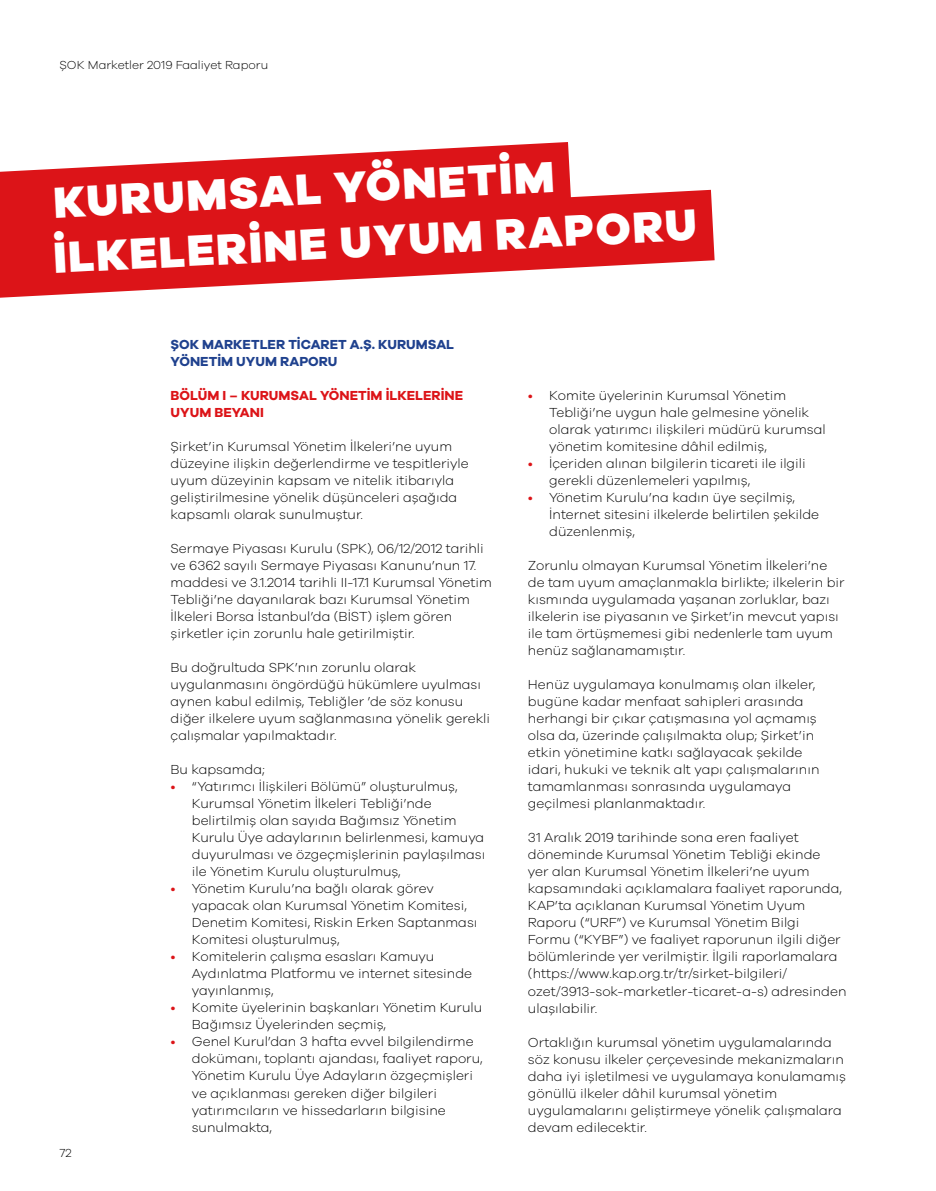
<style>
.page{position:relative;width:936px;height:1191px;background:#fff}
.page>*{position:absolute;margin:0;border:0;box-sizing:border-box;transform-origin:0 0}
.t1{font:800 45px/55.2px "Galano Grotesque";color:#fff}
.t2{font:300 13.5px/17px "Galano Grotesque";color:#000}
.t3{font:700 13.5px/17px "Galano Grotesque";color:#1f418e}
.t4{font:700 13.5px/17px "Galano Grotesque";color:#dc1418}
.t5{font:300 12px "Galano Grotesque";color:#000}
.s1{color:#dc1418}
</style>
<div class="page">
<svg style="left:0;top:142px;width:571px;height:48px;fill:#dc1418"></svg>
<svg style="left:0;top:190px;width:714px;height:108px;fill:#dc1418"></svg>
<p class="t5" style="left:60px;top:58px;width:210px">ŞOK Marketler 2019 Faaliyet Raporu</p>
<h1 class="t1" style="left:49px;top:174px;width:645px;rotate:-3deg">KURUMSAL YÖNETİM<br>İLKELERİNE UYUM RAPORU</h1>
<p class="t5" style="left:60px;top:1145px;width:14px">72</p>
<p class="t3" style="left:171px;top:335px;width:285px">ŞOK MARKETLER TİCARET A.Ş. KURUMSAL<br>YÖNETİM UYUM RAPORU</p>
<p class="t4" style="left:171px;top:386px;width:294px">BÖLÜM I – KURUMSAL YÖNETİM İLKELERİNE<br>UYUM BEYANI</p>
<p class="t2" style="left:171px;top:437px;width:300px">Şirket’in Kurumsal Yönetim İlkeleri’ne uyum düzeyine ilişkin değerlendirme ve tespitleriyle uyum düzeyinin kapsam ve nitelik itibarıyla geliştirilmesine yönelik düşünceleri aşağıda kapsamlı olarak sunulmuştur.</p>
<p class="t2" style="left:171px;top:539px;width:323px">Sermaye Piyasası Kurulu (SPK), 06/12/2012 tarihli ve 6362 sayılı Sermaye Piyasası Kanunu’nun 17. maddesi ve 3.1.2014 tarihli II-17.1 Kurumsal Yönetim Tebliği’ne dayanılarak bazı Kurumsal Yönetim İlkeleri Borsa İstanbul’da (BİST) işlem gören şirketler için zorunlu hale getirilmiştir.</p>
<p class="t2" style="left:171px;top:658px;width:321px">Bu doğrultuda SPK’nın zorunlu olarak uygulanmasını öngördüğü hükümlere uyulması aynen kabul edilmiş, Tebliğler ’de söz konusu diğer ilkelere uyum sağlanmasına yönelik gerekli çalışmalar yapılmaktadır.</p>
<p class="t2" style="left:171px;top:760px;width:96px">Bu kapsamda;</p>
<p class="t2" style="left:192px;top:777px;width:295px;text-indent:-21px"><span class="s1">•</span> “Yatırımcı İlişkileri Bölümü” oluşturulmuş, Kurumsal Yönetim İlkeleri Tebliği’nde belirtilmiş olan sayıda Bağımsız Yönetim Kurulu Üye adaylarının belirlenmesi, kamuya duyurulması ve özgeçmişlerinin paylaşılması ile Yönetim Kurulu oluşturulmuş,</p>
<p class="t2" style="left:192px;top:880px;width:287px;text-indent:-21px"><span class="s1">•</span> Yönetim Kurulu’na bağlı olarak görev yapacak olan Kurumsal Yönetim Komitesi, Denetim Komitesi, Riskin Erken Saptanması Komitesi oluşturulmuş,</p>
<p class="t2" style="left:192px;top:948px;width:282px;text-indent:-21px"><span class="s1">•</span> Komitelerin çalışma esasları Kamuyu<br>Aydınlatma Platformu ve internet sitesinde yayınlanmış,</p>
<p class="t2" style="left:192px;top:999px;width:292px;text-indent:-21px"><span class="s1">•</span> Komite üyelerinin başkanları Yönetim Kurulu<br>Bağımsız Üyelerinden seçmiş,</p>
<p class="t2" style="left:192px;top:1033px;width:292px;text-indent:-21px"><span class="s1">•</span> Genel Kurul’dan 3 hafta evvel bilgilendirme dokümanı, toplantı ajandası, faaliyet raporu, Yönetim Kurulu Üye Adayların özgeçmişleri ve açıklanması gereken diğer bilgileri yatırımcıların ve hissedarların bilgisine sunulmakta,</p>
<p class="t2" style="left:549px;top:386px;width:278px;text-indent:-21px"><span class="s1">•</span> Komite üyelerinin Kurumsal Yönetim Tebliği’ne uygun hale gelmesine yönelik olarak yatırımcı ilişkileri müdürü kurumsal yönetim komitesine dâhil edilmiş,</p>
<p class="t2" style="left:549px;top:454px;width:258px;text-indent:-21px"><span class="s1">•</span> İçeriden alınan bilgilerin ticareti ile ilgili gerekli düzenlemeleri yapılmış,</p>
<p class="t2" style="left:549px;top:488px;width:271px;text-indent:-21px"><span class="s1">•</span> Yönetim Kurulu’na kadın üye seçilmiş,<br>İnternet sitesini ilkelerde belirtilen şekilde düzenlenmiş,</p>
<p class="t2" style="left:528px;top:556px;width:318px">Zorunlu olmayan Kurumsal Yönetim İlkeleri’ne de tam uyum amaçlanmakla birlikte; ilkelerin bir kısmında uygulamada yaşanan zorluklar, bazı ilkelerin ise piyasanın ve Şirket’in mevcut yapısı ile tam örtüşmemesi gibi nedenlerle tam uyum henüz sağlanamamıştır.</p>
<p class="t2" style="left:528px;top:675px;width:293px">Henüz uygulamaya konulmamış olan ilkeler, bugüne kadar menfaat sahipleri arasında herhangi bir çıkar çatışmasına yol açmamış olsa da, üzerinde çalışılmakta olup; Şirket’in etkin yönetimine katkı sağlayacak şekilde idari, hukuki ve teknik alt yapı çalışmalarının tamamlanması sonrasında uygulamaya geçilmesi planlanmaktadır.</p>
<p class="t2" style="left:528px;top:829px;width:320px">31 Aralık 2019 tarihinde sona eren faaliyet döneminde Kurumsal Yönetim Tebliği ekinde<br>yer alan Kurumsal Yönetim İlkeleri’ne uyum kapsamındaki açıklamalara faaliyet raporunda, KAP’ta açıklanan Kurumsal Yönetim Uyum Raporu (“URF”) ve Kurumsal Yönetim Bilgi<br>Formu (“KYBF”) ve faaliyet raporunun ilgili diğer bölümlerinde yer verilmiştir. İlgili raporlamalara (https://www.kap.org.tr/tr/sirket-bilgileri/ ozet/3913-sok-marketler-ticaret-a-s) adresinden ulaşılabilir.</p>
<p class="t2" style="left:528px;top:1033px;width:319px">Ortaklığın kurumsal yönetim uygulamalarında söz konusu ilkeler çerçevesinde mekanizmaların daha iyi işletilmesi ve uygulamaya konulamamış gönüllü ilkeler dâhil kurumsal yönetim uygulamalarını geliştirmeye yönelik çalışmalara devam edilecektir.</p>
</div>
